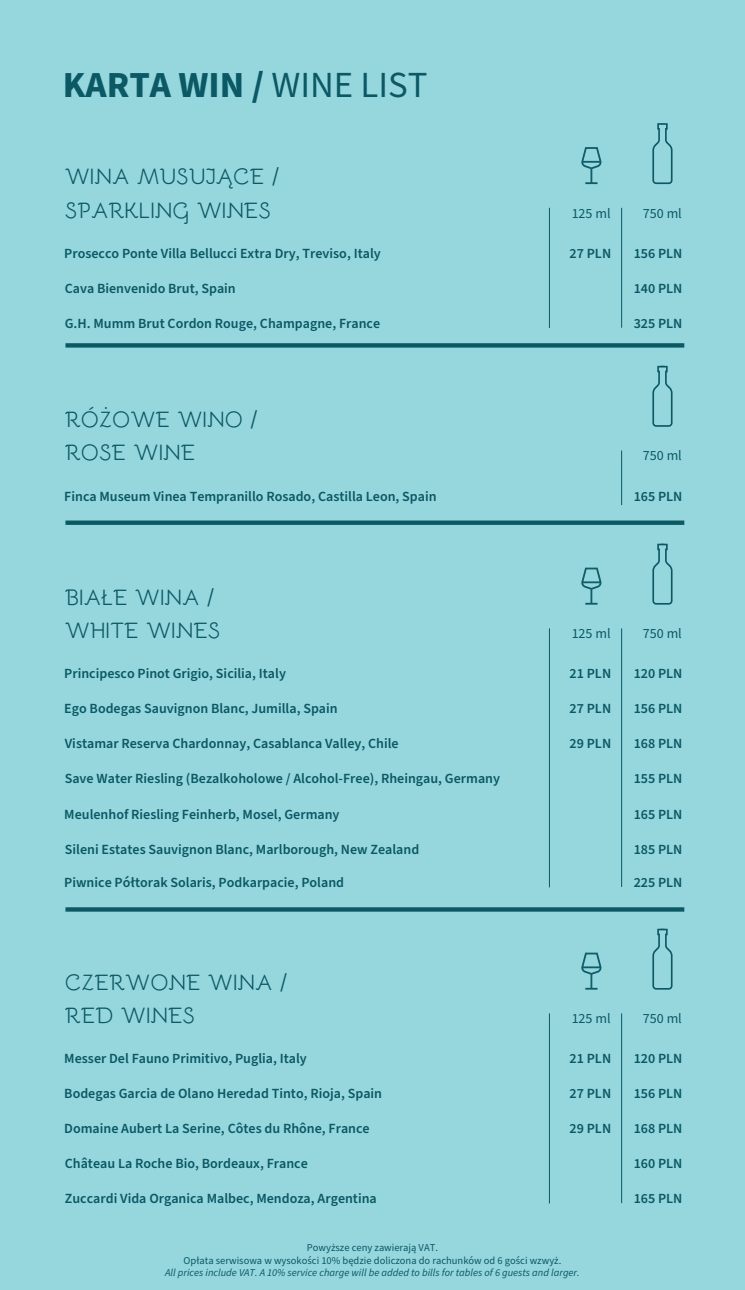
<style>
.page{position:relative;width:745px;height:1290px;background:#fff}
.page>*{position:absolute;margin:0;border:0;box-sizing:border-box;transform-origin:0 0}
.t1{font:700 36.75px "Source Sans Pro";color:#0a5964}
.t2{font:28px/33.6px "Bhavuka";color:#0a5964}
.t3{font:600 14px "Source Sans Pro";color:#0a5964}
.t4{font:14px "Source Sans Pro";color:#0a5964}
.t5{font:10.5px/12.6px "Source Sans Pro";color:#0a5964;text-align:center}
.t6{font:italic 10.5px "Source Sans Pro";color:#0a5964}
.s1{font-weight:400}
</style>
<div class="page">
<div style="left:0;top:0;width:744px;height:1290px;background:#96d7de"></div>
<div style="left:65px;top:343px;width:618px;height:5px;background:#0a5964"></div>
<div style="left:65px;top:520px;width:618px;height:5px;background:#0a5964"></div>
<div style="left:65px;top:907px;width:618px;height:5px;background:#0a5964"></div>
<hr style="left:620px;top:208px;width:1px;height:120px;background:#0a5964">
<hr style="left:548px;top:208px;width:1px;height:120px;background:#0a5964">
<svg style="left:652px;top:123px;width:20px;height:61px"></svg>
<svg style="left:581px;top:147px;width:20px;height:37px"></svg>
<hr style="left:620px;top:628px;width:1px;height:259px;background:#0a5964">
<hr style="left:548px;top:628px;width:1px;height:259px;background:#0a5964">
<svg style="left:652px;top:544px;width:20px;height:61px"></svg>
<svg style="left:581px;top:568px;width:20px;height:37px"></svg>
<hr style="left:620px;top:1013px;width:1px;height:190px;background:#0a5964">
<hr style="left:548px;top:1013px;width:1px;height:190px;background:#0a5964">
<svg style="left:652px;top:929px;width:20px;height:60px"></svg>
<svg style="left:581px;top:952px;width:20px;height:37px"></svg>
<hr style="left:620px;top:450px;width:1px;height:55px;background:#0a5964">
<svg style="left:652px;top:366px;width:20px;height:61px"></svg>
<h1 class="t1" style="left:63px;top:60px;width:366px">KARTA WIN / <span class="s1">WINE LIST</span></h1>
<h2 class="t2" style="left:65px;top:159px;width:216px">WINA MUSUJĄCE /<br>SPARKLING WINES</h2>
<p class="t4" style="left:571px;top:204px;width:40px">125 ml</p>
<p class="t4" style="left:642px;top:204px;width:40px">750 ml</p>
<p class="t3" style="left:64px;top:244px;width:318px">Prosecco Ponte Villa Bellucci Extra Dry, Treviso, Italy</p>
<p class="t3" style="left:65px;top:279px;width:172px">Cava Bienvenido Brut, Spain</p>
<p class="t3" style="left:633px;top:279px;width:50px">140 PLN</p>
<p class="t3" style="left:65px;top:314px;width:317px">G.H. Mumm Brut Cordon Rouge, Champagne, France</p>
<p class="t3" style="left:633px;top:314px;width:50px">325 PLN</p>
<p class="t3" style="left:569px;top:244px;width:43px">27 PLN</p>
<p class="t3" style="left:633px;top:244px;width:50px">156 PLN</p>
<h2 class="t2" style="left:65px;top:402px;width:194px">RÓŻOWE WINO /<br>ROSE WINE</h2>
<p class="t3" style="left:64px;top:486px;width:373px">Finca Museum Vinea Tempranillo Rosado, Castilla Leon, Spain</p>
<h2 class="t2" style="left:65px;top:580px;width:157px">BIAŁE WINA /<br>WHITE WINES</h2>
<p class="t4" style="left:642px;top:446px;width:40px">750 ml</p>
<p class="t3" style="left:633px;top:486px;width:50px">165 PLN</p>
<p class="t4" style="left:571px;top:624px;width:40px">125 ml</p>
<p class="t4" style="left:642px;top:624px;width:40px">750 ml</p>
<p class="t3" style="left:64px;top:664px;width:223px">Principesco Pinot Grigio, Sicilia, Italy</p>
<p class="t3" style="left:64px;top:699px;width:275px">Ego Bodegas Sauvignon Blanc, Jumilla, Spain</p>
<p class="t3" style="left:569px;top:699px;width:43px">27 PLN</p>
<p class="t3" style="left:633px;top:699px;width:50px">156 PLN</p>
<p class="t3" style="left:65px;top:734px;width:335px">Vistamar Reserva Chardonnay, Casablanca Valley, Chile</p>
<p class="t3" style="left:569px;top:734px;width:43px">29 PLN</p>
<p class="t3" style="left:633px;top:734px;width:50px">168 PLN</p>
<p class="t3" style="left:569px;top:664px;width:43px">21 PLN</p>
<p class="t3" style="left:633px;top:664px;width:50px">120 PLN</p>
<p class="t3" style="left:65px;top:769px;width:436px">Save Water Riesling (Bezalkoholowe / Alcohol-Free), Rheingau, Germany</p>
<p class="t3" style="left:633px;top:769px;width:50px">155 PLN</p>
<p class="t3" style="left:64px;top:805px;width:276px">Meulenhof Riesling Feinherb, Mosel, Germany</p>
<p class="t3" style="left:633px;top:805px;width:50px">165 PLN</p>
<p class="t3" style="left:65px;top:840px;width:355px">Sileni Estates Sauvignon Blanc, Marlborough, New Zealand</p>
<p class="t3" style="left:633px;top:840px;width:50px">185 PLN</p>
<p class="t3" style="left:64px;top:873px;width:281px">Piwnice Półtorak Solaris, Podkarpacie, Poland</p>
<p class="t3" style="left:633px;top:873px;width:50px">225 PLN</p>
<h2 class="t2" style="left:65px;top:965px;width:224px">CZERWONE WINA /<br>RED WINES</h2>
<p class="t4" style="left:571px;top:1009px;width:40px">125 ml</p>
<p class="t4" style="left:642px;top:1009px;width:40px">750 ml</p>
<p class="t3" style="left:64px;top:1049px;width:244px">Messer Del Fauno Primitivo, Puglia, Italy</p>
<p class="t3" style="left:64px;top:1084px;width:319px">Bodegas Garcia de Olano Heredad Tinto, Rioja, Spain</p>
<p class="t3" style="left:569px;top:1084px;width:43px">27 PLN</p>
<p class="t3" style="left:633px;top:1084px;width:50px">156 PLN</p>
<p class="t3" style="left:64px;top:1119px;width:307px">Domaine Aubert La Serine, Côtes du Rhône, France</p>
<p class="t3" style="left:569px;top:1119px;width:43px">29 PLN</p>
<p class="t3" style="left:633px;top:1119px;width:50px">168 PLN</p>
<p class="t3" style="left:633px;top:1154px;width:50px">160 PLN</p>
<p class="t3" style="left:65px;top:1189px;width:313px">Zuccardi Vida Organica Malbec, Mendoza, Argentina</p>
<p class="t3" style="left:633px;top:1189px;width:50px">165 PLN</p>
<p class="t3" style="left:569px;top:1049px;width:43px">21 PLN</p>
<p class="t3" style="left:633px;top:1049px;width:50px">120 PLN</p>
<p class="t3" style="left:65px;top:1154px;width:244px">Château La Roche Bio, Bordeaux, France</p>
<p class="t5" style="left:183px;top:1241px;width:379px">Powyższe ceny zawierają VAT.<br>Opłata serwisowa w wysokości 10% będzie doliczona do rachunków od 6 gości wzwyż.</p>
<p class="t6" style="left:165px;top:1265px;width:416px">All prices include VAT. A 10% service charge will be added to bills for tables of 6 guests and larger.</p>
</div>
